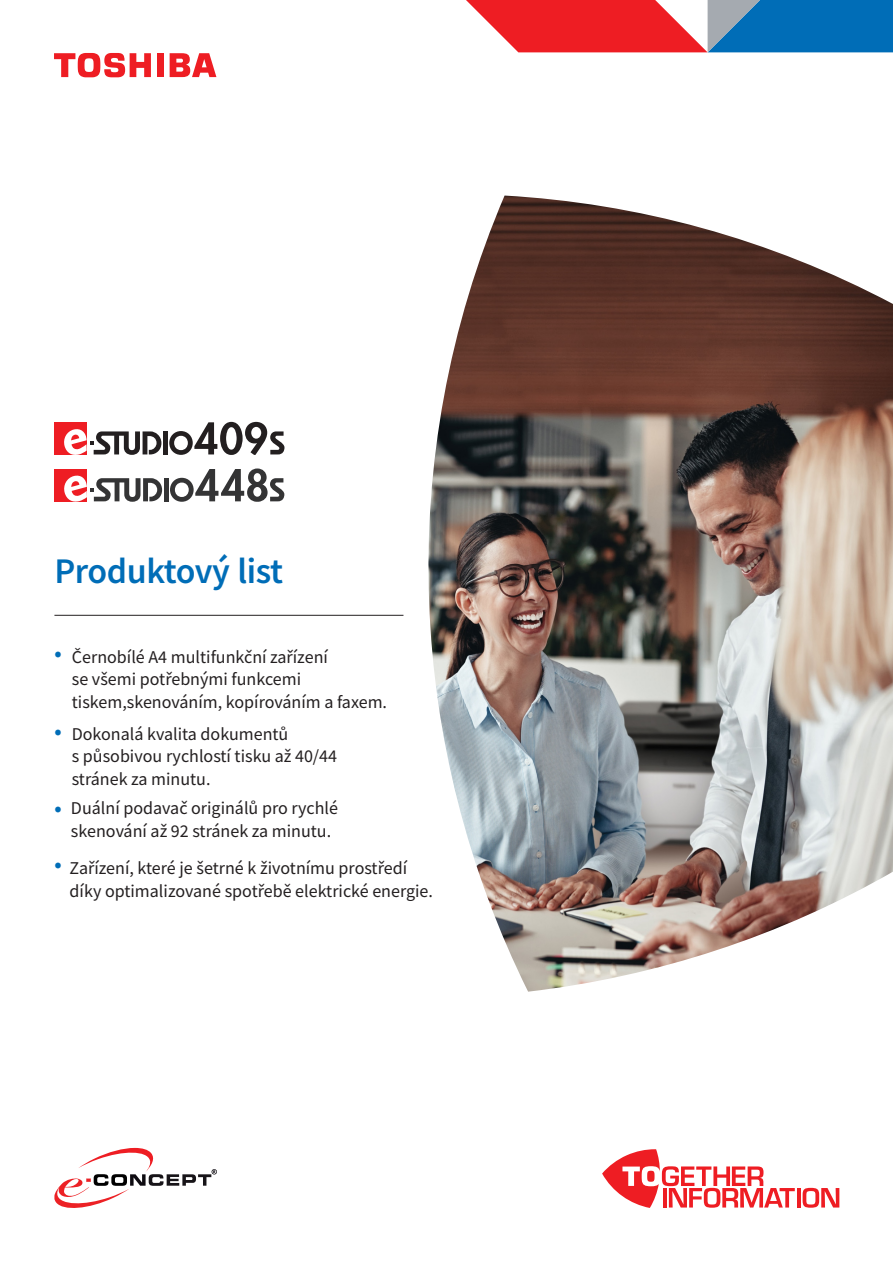
<style>
.page{position:relative;width:893px;height:1262px;background:#fff}
.page>*{position:absolute;margin:0;border:0;box-sizing:border-box;transform-origin:0 0}
.t1{font:500 36px "Toshiba Sans";letter-spacing:-.01em;color:#006db7}
.t2{font:700 21px "Toshiba Sans";color:#006db7}
.t3{font:18px/22.6px "Toshiba Sans";color:#231f20}
</style>
<div class="page">
<hr style="left:54px;top:615px;width:349px;height:1px;background:#231f20">
<img style="left:392px;top:195px;width:501px;height:796px">
<div style="left:157px;top:53px;width:7px;height:24px;background:#ee1d23"></div>
<svg style="left:170px;top:53px;width:46px;height:24px"></svg>
<svg style="left:54px;top:53px;width:97px;height:24px"></svg>
<svg style="left:466px;top:0;width:427px;height:52px;background:#935f7d"></svg>
<div style="left:54px;top:422px;width:32px;height:32px;background:#ee1d23"></div>
<div style="left:163px;top:431px;width:5px;height:23px;background:#231f20"></div>
<svg style="left:63px;top:427px;width:98px;height:28px"></svg>
<svg style="left:169px;top:422px;width:115px;height:33px"></svg>
<div style="left:54px;top:469px;width:33px;height:32px;background:#ee1d23"></div>
<div style="left:164px;top:478px;width:5px;height:23px;background:#343435"></div>
<svg style="left:63px;top:475px;width:99px;height:27px"></svg>
<svg style="left:170px;top:468px;width:114px;height:34px"></svg>
<svg style="left:54px;top:1147px;width:163px;height:61px"></svg>
<svg style="left:797px;top:1188px;width:3px;height:19px"></svg>
<svg style="left:802px;top:1187px;width:37px;height:20px"></svg>
<svg style="left:602px;top:1149px;width:192px;height:58px"></svg>
<h1 class="t1" style="left:54px;top:555px;width:230px">Produktový list</h1>
<p class="t2" style="left:54px;top:644px;width:9px">•</p>
<p class="t2" style="left:54px;top:722px;width:9px">•</p>
<p class="t2" style="left:54px;top:799px;width:9px">•</p>
<p class="t2" style="left:54px;top:855px;width:9px">•</p>
<p class="t3" style="left:72px;top:647px;width:257px">Černobílé A4 multifunkční zařízení</p>
<p class="t3" style="left:72px;top:669px;width:317px">se všemi potřebnými funkcemi tiskem,skenováním, kopírováním a faxem.</p>
<p class="t3" style="left:72px;top:724px;width:267px">Dokonalá kvalita dokumentů<br>s působivou rychlostí tisku až 40/44 stránek za minutu.</p>
<p class="t3" style="left:71px;top:798px;width:268px">Duální podavač originálů pro rychlé skenování až 92 stránek za minutu.</p>
<p class="t3" style="left:70px;top:858px;width:365px">Zařízení, které je šetrné k životnímu prostředí díky optimalizované spotřebě elektrické energie.</p>
</div>
